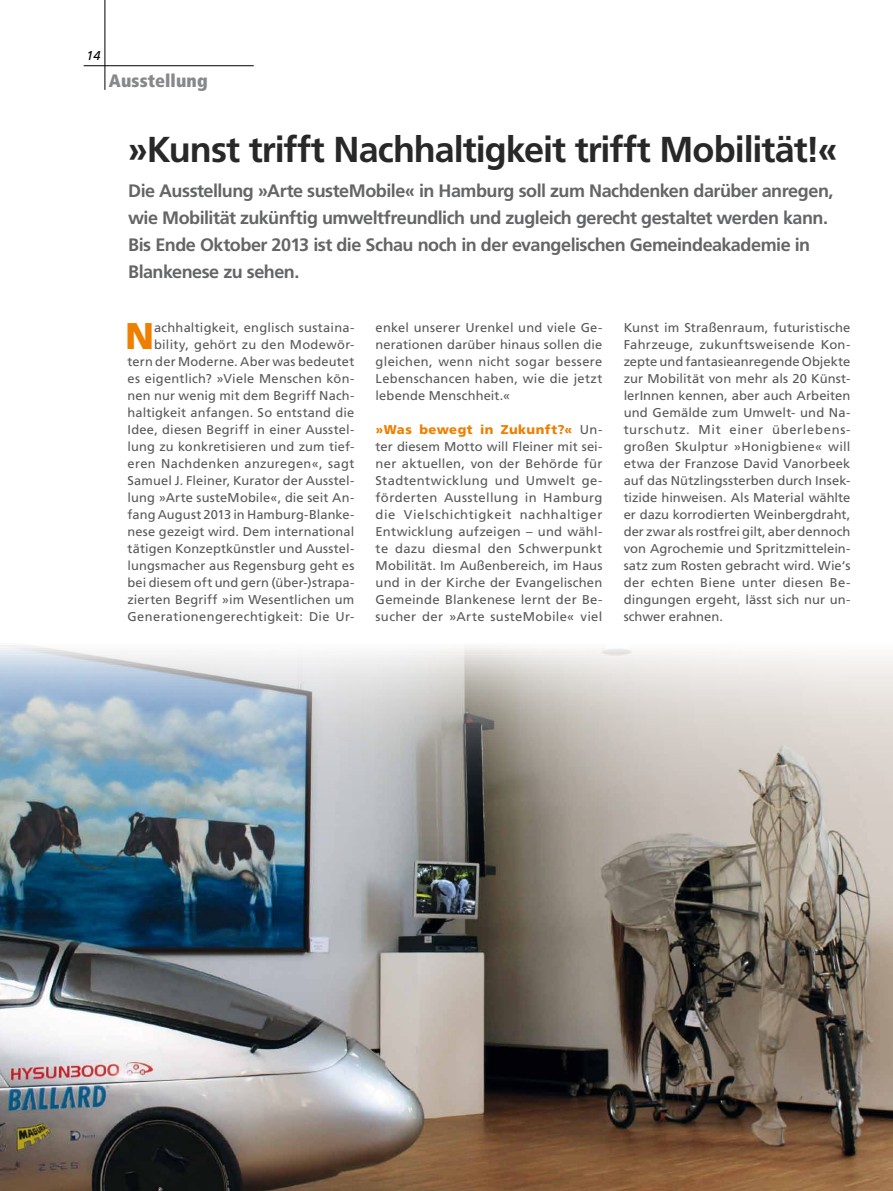
<style>
.page{position:relative;width:893px;height:1191px;background:#fff}
.page>*{position:absolute;margin:0;border:0;box-sizing:border-box;transform-origin:0 0}
.t1{font:900 37.05px "Frutiger LT";color:#ee7f00}
.t2{font:700 36px "Frutiger LT";letter-spacing:-.025em;color:#282829}
.t3{font:700 18px/27px "Frutiger LT";letter-spacing:-.025em;color:#646567}
.t4{font:900 condensed 18px "Frutiger LT";letter-spacing:.005em;color:#87888a}
.t5{font:12.75px/17px "Frutiger LT";letter-spacing:.015em;color:#58585a;text-align:justify}
.t6{font:italic 12.75px "Frutiger LT";color:#000}
.s1{font-weight:900;color:#ee7f00}
</style>
<div class="page">
<hr style="left:84px;top:65px;width:170px;height:1px;background:#000">
<hr style="left:105px;top:0;width:1px;height:90px;background:#000">
<img style="left:0;top:645px;width:893px;height:546px">
<p class="t6" style="left:86px;top:49px;width:16px">14</p>
<p class="t4" style="left:109px;top:70px;width:100px">Ausstellung</p>
<p class="t2" style="left:128px;top:128px;width:711px">»Kunst trifft Nachhaltigkeit trifft Mobilität!«</p>
<p class="t3" style="left:128px;top:177px;width:707px">Die Ausstellung »Arte susteMobile« in Hamburg soll zum Nachdenken darüber anregen, wie Mobilität zukünftig umweltfreundlich und zugleich gerecht gestaltet werden kann.<br>Bis Ende Oktober 2013 ist die Schau noch in der evangelischen Gemeindeakademie in Blankenese zu sehen.</p>
<p class="t5" style="left:128px;top:319px;width:228px;text-align:right">achhaltigkeit, englisch sustaina&shy;bility, gehört zu den Modewör&shy;tern der Moderne. Aber was bedeutet es eigentlich? »Viele Menschen kön&shy;nen nur wenig mit dem Begriff Nach&shy;haltigkeit anfangen. So entstand die Idee, diesen Begriff in einer Ausstel&shy;lung zu konkretisieren und zum tief&shy;eren Nachdenken anzuregen«, sagt Samuel J. Fleiner, Kurator der Ausstel&shy;lung »Arte susteMobile«, die seit An&shy;fang August 2013 in Hamburg-Blanke&shy;nese gezeigt wird. Dem international tätigen Konzeptkünstler und Ausstel&shy;lungsmacher aus Regensburg geht es bei diesem oft und gern (über-)strapa&shy;zierten Begriff »im Wesentlichen um Generationengerechtigkeit: Die Ur-</p>
<p class="t5" style="left:376px;top:319px;width:228px">enkel unserer Urenkel und viele Ge&shy;nerationen darüber hinaus sollen die gleichen, wenn nicht sogar bessere Lebenschancen haben, wie die jetzt lebende Menschheit.«</p>
<p class="t1" style="left:125px;top:313px;width:31px">N</p>
<p class="t5" style="left:376px;top:421px;width:228px"><span class="s1">»Was bewegt in Zukunft?«</span> Un&shy;ter diesem Motto will Fleiner mit sei&shy;ner aktuellen, von der Behörde für Stadtentwicklung und Umwelt ge&shy;förderten Ausstellung in Hamburg die Vielschichtigkeit nachhaltiger Entwicklung aufzeigen – und wähl&shy;te dazu diesmal den Schwerpunkt Mobilität. Im Außenbereich, im Haus und in der Kirche der Evangelischen Gemeinde Blankenese lernt der Be&shy;sucher der »Arte susteMobile« viel</p>
<p class="t5" style="left:624px;top:319px;width:228px">Kunst im Straßenraum, futuristische Fahrzeuge, zukunftsweisende Kon&shy;zepte und fantasieanregende Objekte zur Mobilität von mehr als 20 Künst&shy;lerInnen kennen, aber auch Arbeiten und Gemälde zum Umwelt- und Na&shy;turschutz. Mit einer überlebens&shy;großen Skulptur »Honigbiene« will etwa der Franzose David Vanorbeek auf das Nützlingssterben durch Insek&shy;tizide hinweisen. Als Material wählte er dazu korrodierten Weinbergdraht, der zwar als rostfrei gilt, aber dennoch von Agrochemie und Spritzmittelein&shy;satz zum Rosten gebracht wird. Wie‘s der echten Biene unter diesen Be&shy;dingungen ergeht, lässt sich nur un&shy;schwer erahnen.</p>
</div>
